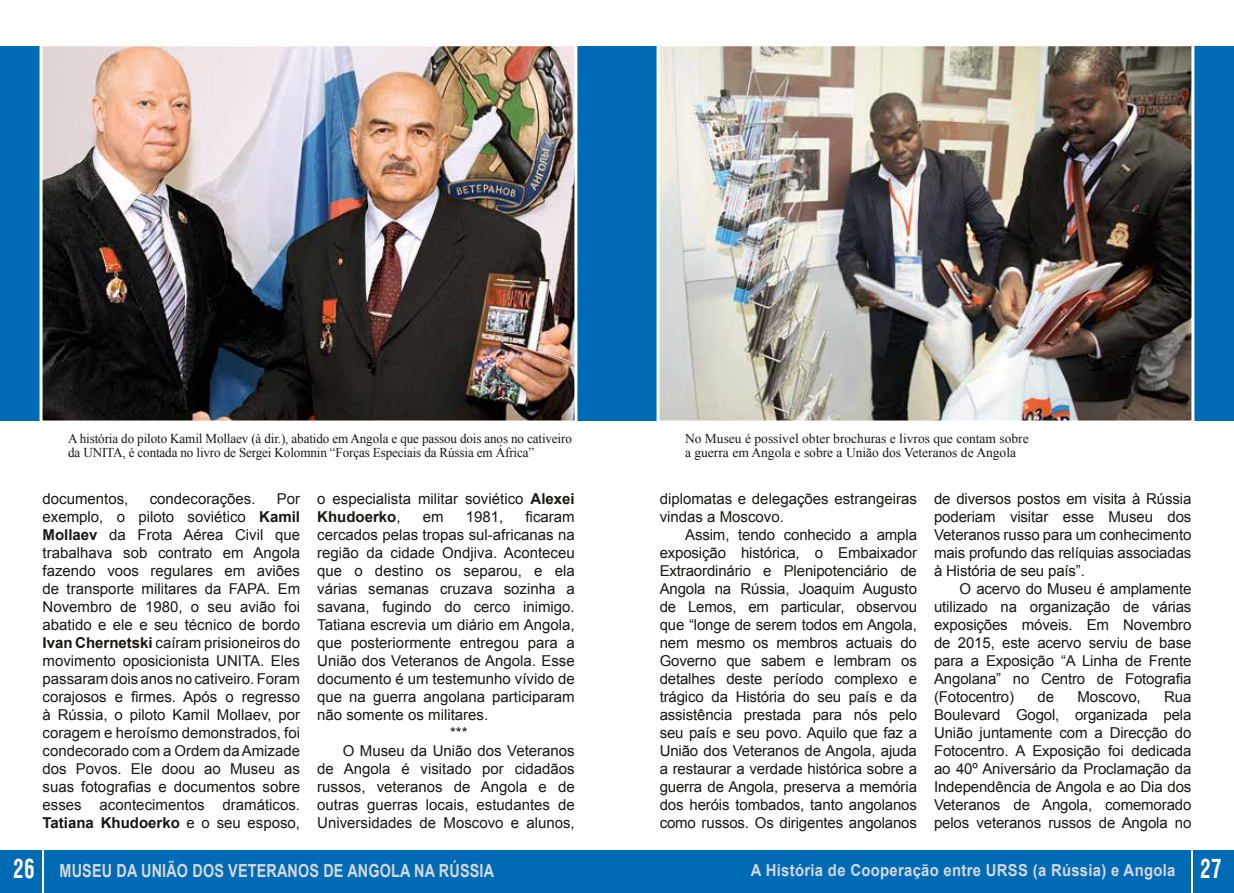
<style>
.page{position:relative;width:1234px;height:893px;background:#fff}
.page>*{position:absolute;margin:0;border:0;box-sizing:border-box;transform-origin:0 0}
.t1{font:700 18px "Arial";letter-spacing:.01em;color:#d4d8dc;scale:.8 1}
.t2{font:700 16.5px "Arial";letter-spacing:.02em;color:#d4d8dc;scale:.9 1}
.t3{font:15px/18px "Arial";color:#181716;text-align:justify}
.t4{font:13.5px/13.5px "Times New Roman";letter-spacing:-.01em;color:#181716}
.s1{font-weight:700}
.s2{font-family:"Helios Cond";font-size:27px;color:#fff}
</style>
<div class="page">
<div style="left:0;top:850px;width:617px;height:43px;background:#006ab4"></div>
<div style="left:617px;top:850px;width:616px;height:43px;background:#006ab4"></div>
<hr style="left:43px;top:850px;width:1px;height:43px;background:#fff">
<hr style="left:1191px;top:850px;width:1px;height:43px;background:#fff">
<div style="left:0;top:46px;width:617px;height:375px;background:#006ab4"></div>
<div style="left:617px;top:46px;width:616px;height:375px;background:#006ab4"></div>
<img style="left:39px;top:46px;width:539px;height:375px">
<img style="left:656px;top:46px;width:539px;height:375px">
<p class="t4" style="left:68px;top:432px;width:505px">A história do piloto Kamil Mollaev (à dir.), abatido em Angola e que passou dois anos no cativeiro da UNITA, é contada no livro de Sergei Kolomnin “Forças Especiais da Rússia em África”</p>
<p class="t4" style="left:685px;top:432px;width:345px">No Museu é possível obter brochuras e livros que contam sobre a guerra em Angola e sobre a União dos Veteranos de Angola</p>
<p class="t3" style="left:43px;top:490px;width:259px;text-indent:234px">Por exemplo, o piloto soviético <span class="s1">Kamil Mollaev</span> da Frota Aérea Civil que trabalhava sob contrato em Angola fazendo voos regulares em aviões de transporte militares da FAPA. Em Novembro de 1980, o seu avião foi abatido e ele e seu técnico de bordo <span class="s1">Ivan Chernetski</span> caíram prisioneiros do movimento oposicionista UNITA. Eles passaram dois anos no cativeiro. Foram corajosos e firmes. Após o regresso à Rússia, o piloto Kamil Mollaev, por coragem e heroísmo demonstrados, foi condecorado com a Ordem da Amizade dos Povos. Ele doou ao Museu as suas fotografias e documentos sobre esses acontecimentos dramáticos.<br><span class="s1">Tatiana Khudoerko</span> e o seu esposo,</p>
<p class="t3" style="left:317px;top:490px;width:259px">o especialista militar soviético <span class="s1">Alexei<br>Khudoerko</span>,</p>
<p class="t3" style="left:43px;top:490px;width:87px">documentos,</p>
<p class="t3" style="left:150px;top:490px;width:107px">condecorações.</p>
<p class="t3" style="left:422px;top:508px;width:22px">em</p>
<p class="t3" style="left:466px;top:508px;width:39px">1981,</p>
<p class="t3" style="left:525px;top:508px;width:51px">ficaram</p>
<p class="t3" style="left:317px;top:526px;width:259px">cercados pelas tropas sul-africanas na</p>
<p class="t3" style="left:317px;top:544px;width:259px">região da cidade Ondjiva. Aconteceu</p>
<p class="t3" style="left:317px;top:562px;width:259px">que o destino os separou, e ela</p>
<p class="t3" style="left:317px;top:580px;width:259px">várias semanas cruzava sozinha a</p>
<p class="t3" style="left:317px;top:598px;width:259px">savana, fugindo do cerco inimigo.</p>
<p class="t3" style="left:317px;top:616px;width:259px">Tatiana escrevia um diário em Angola,</p>
<p class="t3" style="left:317px;top:634px;width:259px">que posteriormente entregou para a</p>
<p class="t3" style="left:317px;top:652px;width:259px">União dos Veteranos de Angola. Esse</p>
<p class="t3" style="left:317px;top:670px;width:259px">documento é um testemunho vívido de</p>
<p class="t3" style="left:317px;top:688px;width:259px">que na guerra angolana participaram</p>
<p class="t3" style="left:317px;top:706px;width:172px">não somente os militares.</p>
<p class="t3" style="left:450px;top:724px;width:19px">***</p>
<p class="t3" style="left:342px;top:742px;width:233px">O Museu da União dos Veteranos</p>
<p class="t3" style="left:317px;top:760px;width:259px">de Angola é visitado por cidadãos</p>
<p class="t3" style="left:317px;top:778px;width:259px">russos, veteranos de Angola e de</p>
<p class="t3" style="left:317px;top:796px;width:259px">outras guerras locais, estudantes de</p>
<p class="t3" style="left:317px;top:814px;width:259px">Universidades de Moscovo e alunos,</p>
<p class="t3" style="left:659px;top:490px;width:259px">diplomatas e delegações estrangeiras vindas a Moscovo.</p>
<p class="t3" style="left:659px;top:526px;width:259px;text-indent:26px">Assim, tendo conhecido a ampla exposição histórica, o Embaixador Extraordinário e Plenipotenciário de Angola na Rússia, Joaquim Augusto de Lemos, em particular, observou que “longe de serem todos em Angola, nem mesmo os membros actuais do Governo que sabem e lembram os detalhes deste período complexo e trágico da História do seu país e da assistência prestada para nós pelo seu país e seu povo. Aquilo que faz a União dos Veteranos de Angola, ajuda a restaurar a verdade histórica sobre a guerra de Angola, preserva a memória dos heróis tombados, tanto angolanos como russos. Os dirigentes angolanos</p>
<p class="t3" style="left:933px;top:490px;width:259px">de diversos postos em visita à Rússia poderiam visitar esse Museu dos Veteranos russo para um conhecimento mais profundo das relíquias associadas à História de seu país”.</p>
<p class="t3" style="left:933px;top:580px;width:259px;text-indent:26px">O acervo do Museu é amplamente utilizado na organização de várias exposições móveis. Em Novembro de 2015, este acervo serviu de base para a Exposição “A Linha de Frente Angolana” no Centro de Fotografia (Fotocentro)</p>
<p class="t3" style="left:933px;top:688px;width:259px;text-indent:230px">Rua Boulevard Gogol, organizada pela União juntamente com a Direcção do Fotocentro. A Exposição foi dedicada ao 40º Aniversário da Proclamação da Independência de Angola e ao Dia dos Veteranos de Angola, comemorado pelos veteranos russos de Angola no</p>
<p class="t3" style="left:1037px;top:688px;width:18px">de</p>
<p class="t3" style="left:1077px;top:688px;width:65px">Moscovo,</p>
<p class="t1" style="left:13px;top:859px;width:602px"><span class="s2">26</span> MUSEU DA UNIÃO DOS VETERANOS DE ANGOLA NA RÚSSIA</p>
<p class="t2" style="left:750px;top:859px;width:524px">A História de Cooperação entre URSS (a Rússia) e Angola <span class="s2">27</span></p>
</div>
